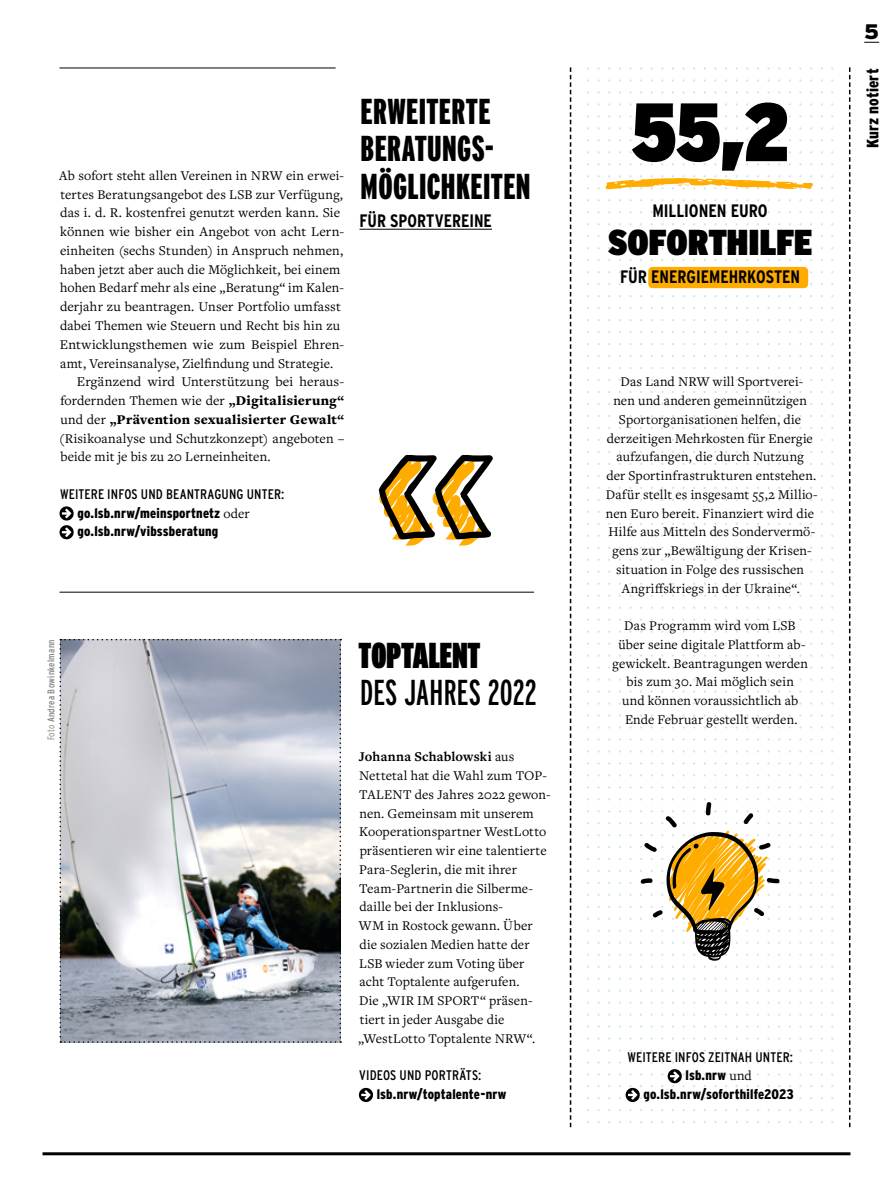
<style>
.page{position:relative;width:893px;height:1191px;background:#fff}
.page>*{position:absolute;margin:0;border:0;box-sizing:border-box;transform-origin:0 0}
.fliesstext-serif_Abs{font:900 82.5px "Interstate Condensed";color:#000}
.HL-Interstate{font:900 36px/37.5px "Interstate Compressed";letter-spacing:.01em;color:#000}
.HL-Interstate-2{font:36px "Interstate Compressed";color:#000}
.fliesstext-serif_Abs-2{font:900 36px "Interstate Condensed";color:#000}
.HL-Interstate-3{font:900 36px "Interstate Compressed";color:#000}
.t1{font:900 21px "Interstate";color:#000}
.HL-Interstate-4{font:700 18px "Interstate Condensed";color:#000}
.Pagination{font:900 16.5px "Interstate Condensed";letter-spacing:.005em;color:#000}
.fliesstext-serif_Abs-3{font:13.8px/18.8px "Freight Text Pro";letter-spacing:.01em;color:#000;text-align:center}
.fliesstext-serif-A{font:13.8px/18.8px "Freight Text Pro";letter-spacing:.005em;color:#000;text-align:justify}
.fliesstext-serif_Abs-4{font:900 13.8px "Interstate Condensed";letter-spacing:.01em;color:#000}
.fliesstext-serif_Abs-5{font:13.8px "Interstate Condensed";letter-spacing:.01em;color:#000}
.Pagination-Text_Foto{font:9.75px "Interstate Condensed";letter-spacing:.025em;color:#838283}
.s1{font-weight:900}
.s2{font-family:"Freight Text Pro";font-weight:400}
.s3{font-weight:300}
.s4{font-weight:700}
</style>
<div class="page">
<svg style="left:598px;top:594px;width:225px;height:3px"></svg>
<svg style="left:598px;top:570px;width:225px;height:3px"></svg>
<svg style="left:598px;top:546px;width:225px;height:3px"></svg>
<svg style="left:598px;top:522px;width:225px;height:3px"></svg>
<svg style="left:598px;top:499px;width:225px;height:2px"></svg>
<svg style="left:598px;top:475px;width:225px;height:2px"></svg>
<svg style="left:598px;top:451px;width:225px;height:2px"></svg>
<svg style="left:598px;top:427px;width:225px;height:2px"></svg>
<svg style="left:598px;top:403px;width:225px;height:2px"></svg>
<svg style="left:598px;top:379px;width:225px;height:2px"></svg>
<svg style="left:598px;top:355px;width:225px;height:2px"></svg>
<svg style="left:598px;top:331px;width:225px;height:2px"></svg>
<svg style="left:598px;top:307px;width:225px;height:2px"></svg>
<svg style="left:598px;top:283px;width:225px;height:2px"></svg>
<svg style="left:598px;top:259px;width:225px;height:2px"></svg>
<svg style="left:598px;top:235px;width:225px;height:2px"></svg>
<svg style="left:598px;top:211px;width:225px;height:2px"></svg>
<svg style="left:598px;top:163px;width:225px;height:2px"></svg>
<svg style="left:598px;top:139px;width:225px;height:2px"></svg>
<svg style="left:598px;top:115px;width:225px;height:3px"></svg>
<svg style="left:598px;top:91px;width:225px;height:3px"></svg>
<svg style="left:598px;top:606px;width:225px;height:3px"></svg>
<svg style="left:598px;top:582px;width:225px;height:3px"></svg>
<svg style="left:598px;top:558px;width:225px;height:3px"></svg>
<svg style="left:598px;top:534px;width:225px;height:3px"></svg>
<svg style="left:598px;top:511px;width:225px;height:2px"></svg>
<svg style="left:598px;top:487px;width:225px;height:2px"></svg>
<svg style="left:598px;top:463px;width:225px;height:2px"></svg>
<svg style="left:598px;top:439px;width:225px;height:2px"></svg>
<svg style="left:598px;top:415px;width:225px;height:2px"></svg>
<svg style="left:598px;top:391px;width:225px;height:2px"></svg>
<svg style="left:598px;top:367px;width:225px;height:2px"></svg>
<svg style="left:598px;top:343px;width:225px;height:2px"></svg>
<svg style="left:598px;top:319px;width:225px;height:2px"></svg>
<svg style="left:598px;top:295px;width:225px;height:2px"></svg>
<svg style="left:598px;top:271px;width:225px;height:2px"></svg>
<svg style="left:598px;top:247px;width:225px;height:2px"></svg>
<svg style="left:598px;top:223px;width:225px;height:2px"></svg>
<svg style="left:598px;top:199px;width:225px;height:2px"></svg>
<svg style="left:598px;top:175px;width:225px;height:2px"></svg>
<svg style="left:598px;top:151px;width:225px;height:2px"></svg>
<svg style="left:598px;top:127px;width:225px;height:3px"></svg>
<svg style="left:598px;top:103px;width:225px;height:3px"></svg>
<svg style="left:598px;top:774px;width:225px;height:2px"></svg>
<svg style="left:598px;top:750px;width:225px;height:2px"></svg>
<svg style="left:598px;top:726px;width:225px;height:2px"></svg>
<svg style="left:598px;top:702px;width:225px;height:2px"></svg>
<svg style="left:598px;top:678px;width:225px;height:2px"></svg>
<svg style="left:598px;top:654px;width:225px;height:2px"></svg>
<svg style="left:598px;top:786px;width:225px;height:2px"></svg>
<svg style="left:598px;top:762px;width:225px;height:2px"></svg>
<svg style="left:598px;top:738px;width:225px;height:2px"></svg>
<svg style="left:598px;top:714px;width:225px;height:2px"></svg>
<svg style="left:598px;top:690px;width:225px;height:2px"></svg>
<svg style="left:598px;top:666px;width:225px;height:2px"></svg>
<svg style="left:598px;top:642px;width:225px;height:2px"></svg>
<svg style="left:598px;top:79px;width:225px;height:3px"></svg>
<svg style="left:598px;top:67px;width:225px;height:3px"></svg>
<svg style="left:598px;top:618px;width:225px;height:3px"></svg>
<svg style="left:598px;top:630px;width:225px;height:3px"></svg>
<svg style="left:598px;top:1061px;width:225px;height:2px"></svg>
<svg style="left:598px;top:1037px;width:225px;height:2px"></svg>
<svg style="left:598px;top:1013px;width:225px;height:2px"></svg>
<svg style="left:598px;top:989px;width:225px;height:2px"></svg>
<svg style="left:598px;top:1049px;width:225px;height:2px"></svg>
<svg style="left:598px;top:1025px;width:225px;height:2px"></svg>
<svg style="left:598px;top:1001px;width:225px;height:2px"></svg>
<svg style="left:598px;top:977px;width:225px;height:2px"></svg>
<svg style="left:598px;top:1121px;width:225px;height:2px"></svg>
<svg style="left:598px;top:1109px;width:225px;height:2px"></svg>
<svg style="left:605px;top:177px;width:208px;height:12px"></svg>
<svg style="left:570px;top:67px;width:1px;height:1060px"></svg>
<svg style="left:849px;top:67px;width:1px;height:1060px"></svg>
<hr style="left:43px;top:1152px;width:807px;height:3px;background:#000">
<svg style="left:598px;top:1069px;width:225px;height:33px"></svg>
<svg style="left:378px;top:454px;width:115px;height:92px"></svg>
<hr style="left:359px;top:229px;width:133px;height:1px;background:#000">
<svg style="left:60px;top:506px;width:14px;height:33px"></svg>
<hr style="left:60px;top:591px;width:474px;height:1px;background:#000">
<hr style="left:60px;top:68px;width:276px;height:1px;background:#000">
<svg style="left:60px;top:639px;width:281px;height:403px;background:#aaaeb6"></svg>
<svg style="left:359px;top:1087px;width:14px;height:15px"></svg>
<div style="left:648px;top:267px;width:160px;height:21px;background:#feac00;border-radius:4px"></div>
<svg style="left:598px;top:798px;width:225px;height:170px"></svg>
<svg style="left:864px;top:42px;width:15px;height:1px"></svg>
<p class="fliesstext-serif_Abs-3" style="left:59px;top:166px;width:287px;text-align:left">Ab sofort steht allen Vereinen in NRW ein erwei&shy;tertes Beratungsangebot des LSB zur Verfügung, das i. d. R. kostenfrei genutzt werden kann. Sie können wie bisher ein Angebot von acht Lern&shy;einheiten (sechs Stunden) in Anspruch nehmen, haben jetzt aber auch die Möglichkeit, bei einem hohen Bedarf mehr als eine „Beratung“ im Kalen&shy;derjahr zu beantragen. Unser Portfolio umfasst dabei Themen wie Steuern und Recht bis hin zu Entwicklungsthemen wie zum Beispiel Ehren&shy;amt, Vereinsanalyse, Zielfindung und Strategie.</p>
<p class="fliesstext-serif-A" style="left:59px;top:372px;width:287px;text-indent:18px">Ergänzend wird Unterstützung bei heraus&shy;fordernden Themen wie der <span class="s1">„Digitalisierung“ </span>und der <span class="s1">„Prävention sexualisierter Gewalt“ </span>(Risikoanalyse und Schutzkonzept) angeboten – beide mit je bis zu 20 Lerneinheiten.</p>
<p class="fliesstext-serif_Abs-5" style="left:60px;top:486px;width:226px">WEITERE INFOS UND BEANTRAGUNG UNTER:</p>
<p class="fliesstext-serif_Abs-4" style="left:77px;top:505px;width:174px">go.lsb.nrw/meinsportnetz <span class="s2">oder</span></p>
<p class="fliesstext-serif_Abs-4" style="left:77px;top:524px;width:142px">go.lsb.nrw/vibssberatung</p>
<p class="HL-Interstate" style="left:361px;top:92px;width:131px">ERWEITERTE</p>
<p class="HL-Interstate" style="left:361px;top:130px;width:171px">BERATUNGS-<br>MÖGLICHKEITEN</p>
<p class="HL-Interstate-4" style="left:359px;top:210px;width:134px">FÜR SPORTVEREINE</p>
<p class="Pagination-Text_Foto" style="left:46px;top:740px;width:102px;rotate:-90deg"><span class="s3">Foto</span> Andrea Bowinkelmann</p>
<p class="HL-Interstate-3" style="left:359px;top:635px;width:123px">TOPTALENT</p>
<p class="HL-Interstate-2" style="left:360px;top:672px;width:178px">DES JAHRES 2022</p>
<p class="fliesstext-serif_Abs-3" style="left:358px;top:747px;width:194px;text-align:left"><span class="s4">Johanna Schablowski</span> aus<br>Nettetal hat die Wahl zum TOP-<br>TALENT des Jahres 2022 gewon&shy;nen. Gemeinsam mit unserem<br>Kooperationspartner WestLotto präsentieren wir eine talentierte<br>Para-Seglerin, die mit ihrer<br>Team-Partnerin die Silberme&shy;daille bei der Inklusions-<br>WM in Rostock gewann. Über die sozialen Medien hatte der<br>LSB wieder zum Voting über acht Toptalente aufgerufen.<br>Die „WIR IM SPORT“ präsen&shy;tiert in jeder Ausgabe die „WestLotto Toptalente NRW“.</p>
<p class="fliesstext-serif_Abs-5" style="left:359px;top:1067px;width:124px">VIDEOS UND PORTRÄTS:</p>
<p class="fliesstext-serif_Abs-4" style="left:377px;top:1086px;width:131px">lsb.nrw/toptalente-nrw</p>
<p class="fliesstext-serif_Abs" style="left:632px;top:85px;width:158px">55,2</p>
<p class="HL-Interstate-4" style="left:652px;top:201px;width:117px">MILLIONEN EURO</p>
<p class="fliesstext-serif_Abs-2" style="left:608px;top:222px;width:206px">SOFORTHILFE</p>
<p class="HL-Interstate-4" style="left:620px;top:267px;width:182px">FÜR ENERGIEMEHRKOSTEN</p>
<p class="fliesstext-serif_Abs-3" style="left:606px;top:372px;width:213px">Das Land NRW will Sportverei-<br>nen und anderen gemeinnützigen Sportorganisationen helfen, die derzeitigen Mehrkosten für Energie aufzufangen, die durch Nutzung<br>der Sportinfrastrukturen entstehen.<br>Dafür stellt es insgesamt 55,2 Millio&shy;nen Euro bereit. Finanziert wird die Hilfe aus Mitteln des Sondervermö&shy;gens zur „Bewältigung der Krisen&shy;situation in Folge des russischen Angriffskriegs in der Ukraine“.</p>
<p class="fliesstext-serif_Abs-3" style="left:612px;top:616px;width:197px">Das Programm wird vom LSB über seine digitale Plattform ab&shy;gewickelt. Beantragungen werden bis zum 30. Mai möglich sein<br>und können voraussichtlich ab<br>Ende Februar gestellt werden.</p>
<h3 class="t1" style="left:864px;top:20px;width:16px">5</h3>
<p class="Pagination" style="left:863px;top:148px;width:81px;rotate:-90deg">Kurz notiert</p>
<p class="fliesstext-serif_Abs-5" style="left:627px;top:1049px;width:167px">WEITERE INFOS ZEITNAH UNTER:</p>
<p class="fliesstext-serif_Abs-4" style="left:686px;top:1067px;width:68px">lsb.nrw <span class="s2">und</span></p>
<p class="fliesstext-serif_Abs-4" style="left:643px;top:1086px;width:152px">go.lsb.nrw/soforthilfe2023</p>
</div>
